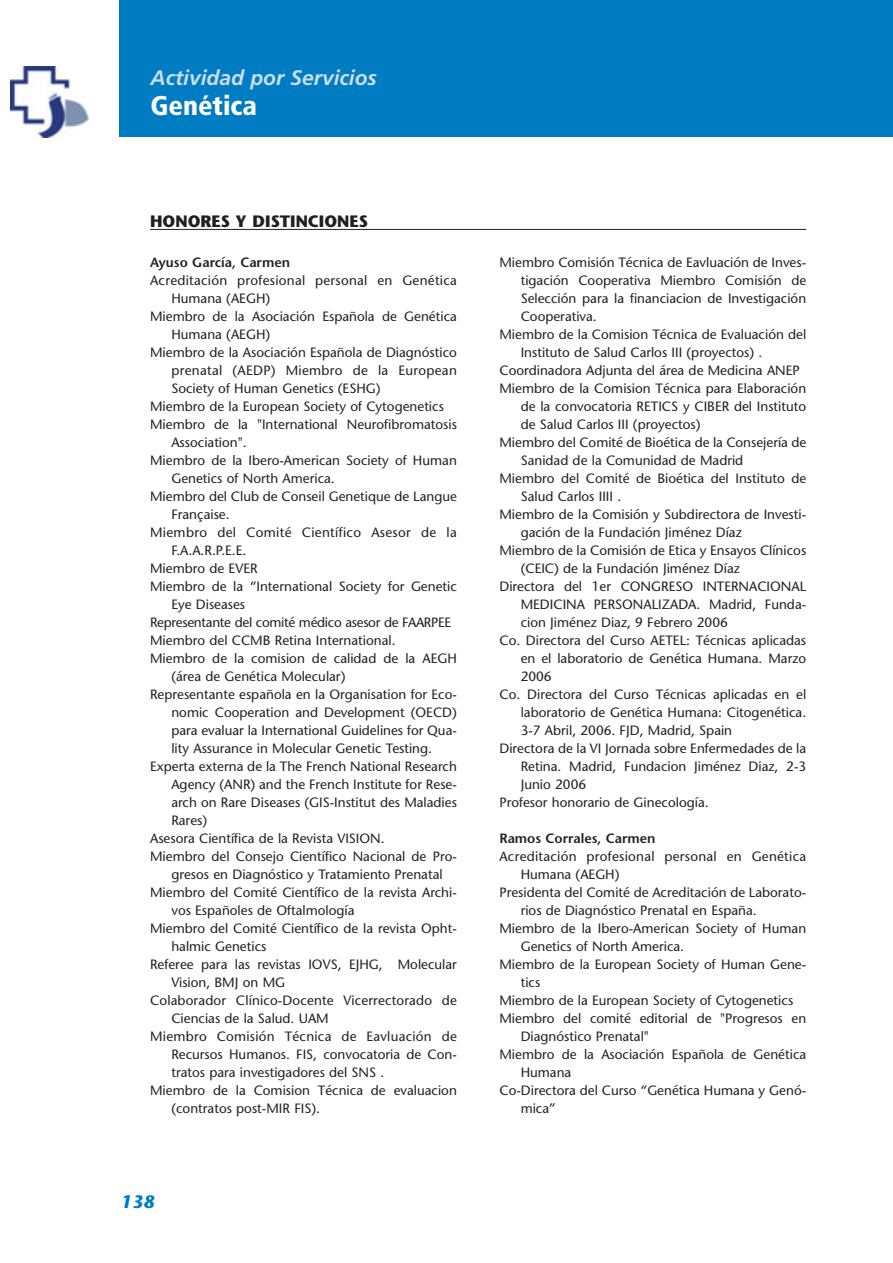
<style>
.page{position:relative;width:893px;height:1263px;background:#fff}
.page>*{position:absolute;margin:0;border:0;box-sizing:border-box;transform-origin:0 0}
.t1{font:900 condensed 27px "Frutiger";color:#fff}
.t2{font:italic 700 21px "Frutiger";color:#cbdde6}
.t3{font:italic 700 18px "Stone Sans";color:#007cc2}
.t4{font:700 16.5px "Stone Sans";color:#231f20}
.t5{font:13.5px "Stone Sans";color:#231f20}
.t6{font:13.5px "Stone Sans";letter-spacing:.02em;color:#231f20}
.t7{font:13.5px "Stone Sans";letter-spacing:.025em;color:#231f20}
.t8{font:13.5px "Stone Sans";letter-spacing:-.025em;color:#231f20}
.t9{font:600 13.5px "Stone Sans";color:#231f20}
</style>
<div class="page">
<div style="left:119px;top:1px;width:774px;height:136px;background:#007cc2"></div>
<img style="left:10px;top:66px;width:78px;height:72px">
<hr style="left:150px;top:229px;width:656px;height:1px;background:#231f20">
<h2 class="t2" style="left:151px;top:69px;width:228px">Actividad por Servicios</h2>
<h1 class="t1" style="left:151px;top:94px;width:108px">Genética</h1>
<p class="t4" style="left:150px;top:215px;width:219px">HONORES Y DISTINCIONES</p>
<p class="t9" style="left:150px;top:257px;width:142px">Ayuso García, Carmen</p>
<p class="t6" style="left:150px;top:275px;width:308px">Acreditación profesional personal en Genética</p>
<p class="t5" style="left:171px;top:293px;width:100px">Humana (AEGH)</p>
<p class="t5" style="left:150px;top:311px;width:308px">Miembro de la Asociación Española de Genética</p>
<p class="t5" style="left:171px;top:329px;width:100px">Humana (AEGH)</p>
<p class="t5" style="left:150px;top:347px;width:308px">Miembro de la Asociación Española de Diagnóstico</p>
<p class="t7" style="left:171px;top:365px;width:287px">prenatal (AEDP) Miembro de la European</p>
<p class="t5" style="left:171px;top:383px;width:211px">Society of Human Genetics (ESHG)</p>
<p class="t5" style="left:150px;top:401px;width:295px">Miembro de la European Society of Cytogenetics</p>
<p class="t5" style="left:150px;top:419px;width:308px">Miembro de la "International Neurofibromatosis</p>
<p class="t5" style="left:171px;top:437px;width:77px">Association".</p>
<p class="t5" style="left:150px;top:455px;width:308px">Miembro de la Ibero-American Society of Human</p>
<p class="t5" style="left:171px;top:473px;width:165px">Genetics of North America.</p>
<p class="t5" style="left:150px;top:491px;width:308px">Miembro del Club de Conseil Genetique de Langue</p>
<p class="t5" style="left:171px;top:509px;width:60px">Française.</p>
<p class="t7" style="left:150px;top:527px;width:308px">Miembro del Comité Científico Asesor de la</p>
<p class="t5" style="left:171px;top:545px;width:77px">F.A.A.R.P.E.E.</p>
<p class="t5" style="left:150px;top:563px;width:109px">Miembro de EVER</p>
<p class="t5" style="left:150px;top:581px;width:308px">Miembro de la “International Society for Genetic</p>
<p class="t5" style="left:171px;top:599px;width:75px">Eye Diseases</p>
<p class="t8" style="left:150px;top:617px;width:303px">Representante del comité médico asesor de FAARPEE</p>
<p class="t5" style="left:150px;top:635px;width:247px">Miembro del CCMB Retina International.</p>
<p class="t5" style="left:150px;top:653px;width:308px">Miembro de la comision de calidad de la AEGH</p>
<p class="t5" style="left:171px;top:671px;width:176px">(área de Genética Molecular)</p>
<p class="t5" style="left:150px;top:689px;width:308px">Representante española en la Organisation for Eco-</p>
<p class="t5" style="left:171px;top:707px;width:287px">nomic Cooperation and Development (OECD)</p>
<p class="t5" style="left:171px;top:725px;width:287px">para evaluar la International Guidelines for Qua-</p>
<p class="t5" style="left:171px;top:743px;width:262px">lity Assurance in Molecular Genetic Testing.</p>
<p class="t5" style="left:150px;top:761px;width:308px">Experta externa de la The French National Research</p>
<p class="t5" style="left:171px;top:779px;width:287px">Agency (ANR) and the French Institute for Rese-</p>
<p class="t5" style="left:171px;top:797px;width:287px">arch on Rare Diseases (GIS-Institut des Maladies</p>
<p class="t5" style="left:171px;top:815px;width:37px">Rares)</p>
<p class="t5" style="left:150px;top:833px;width:236px">Asesora Científica de la Revista VISION.</p>
<p class="t5" style="left:150px;top:851px;width:308px">Miembro del Consejo Científico Nacional de Pro-</p>
<p class="t5" style="left:171px;top:869px;width:273px">gresos en Diagnóstico y Tratamiento Prenatal</p>
<p class="t5" style="left:150px;top:887px;width:308px">Miembro del Comité Científico de la revista Archi-</p>
<p class="t5" style="left:171px;top:905px;width:185px">vos Españoles de Oftalmología</p>
<p class="t5" style="left:150px;top:923px;width:308px">Miembro del Comité Científico de la revista Opht-</p>
<p class="t5" style="left:171px;top:941px;width:97px">halmic Genetics</p>
<p class="t5" style="left:150px;top:959px;width:308px">Referee para las revistas IOVS, EJHG, Molecular</p>
<p class="t5" style="left:171px;top:977px;width:115px">Vision, BMJ on MG</p>
<p class="t5" style="left:150px;top:995px;width:308px">Colaborador Clínico-Docente Vicerrectorado de</p>
<p class="t5" style="left:171px;top:1013px;width:159px">Ciencias de la Salud. UAM</p>
<p class="t6" style="left:150px;top:1031px;width:308px">Miembro Comisión Técnica de Eavluación de</p>
<p class="t5" style="left:171px;top:1049px;width:287px">Recursos Humanos. FIS, convocatoria de Con-</p>
<p class="t5" style="left:171px;top:1067px;width:214px">tratos para investigadores del SNS .</p>
<p class="t5" style="left:150px;top:1085px;width:308px">Miembro de la Comision Técnica de evaluacion</p>
<p class="t5" style="left:171px;top:1103px;width:150px">(contratos post-MIR FIS).</p>
<h3 class="t3" style="left:120px;top:1194px;width:36px">138</h3>
<p class="t5" style="left:499px;top:257px;width:308px">Miembro Comisión Técnica de Eavluación de Inves-</p>
<p class="t5" style="left:521px;top:275px;width:287px">tigación Cooperativa Miembro Comisión de</p>
<p class="t5" style="left:521px;top:293px;width:287px">Selección para la financiacion de Investigación</p>
<p class="t5" style="left:521px;top:311px;width:78px">Cooperativa.</p>
<p class="t5" style="left:499px;top:329px;width:308px">Miembro de la Comision Técnica de Evaluación del</p>
<p class="t5" style="left:521px;top:347px;width:243px">Instituto de Salud Carlos III (proyectos) .</p>
<p class="t5" style="left:499px;top:365px;width:302px">Coordinadora Adjunta del área de Medicina ANEP</p>
<p class="t5" style="left:499px;top:383px;width:308px">Miembro de la Comision Técnica para Elaboración</p>
<p class="t5" style="left:521px;top:401px;width:287px">de la convocatoria RETICS y CIBER del Instituto</p>
<p class="t5" style="left:521px;top:419px;width:181px">de Salud Carlos III (proyectos)</p>
<p class="t5" style="left:499px;top:437px;width:308px">Miembro del Comité de Bioética de la Consejería de</p>
<p class="t5" style="left:521px;top:455px;width:224px">Sanidad de la Comunidad de Madrid</p>
<p class="t5" style="left:499px;top:473px;width:308px">Miembro del Comité de Bioética del Instituto de</p>
<p class="t5" style="left:521px;top:491px;width:102px">Salud Carlos IIII .</p>
<p class="t5" style="left:499px;top:509px;width:308px">Miembro de la Comisión y Subdirectora de Investi-</p>
<p class="t5" style="left:521px;top:527px;width:223px">gación de la Fundación Jiménez Díaz</p>
<p class="t5" style="left:499px;top:545px;width:308px">Miembro de la Comisión de Etica y Ensayos Clínicos</p>
<p class="t5" style="left:521px;top:563px;width:221px">(CEIC) de la Fundación Jiménez Díaz</p>
<p class="t5" style="left:499px;top:581px;width:308px">Directora del 1er CONGRESO INTERNACIONAL</p>
<p class="t5" style="left:521px;top:599px;width:287px">MEDICINA PERSONALIZADA. Madrid, Funda-</p>
<p class="t5" style="left:521px;top:617px;width:209px">cion Jiménez Diaz, 9 Febrero 2006</p>
<p class="t5" style="left:499px;top:635px;width:308px">Co. Directora del Curso AETEL: Técnicas aplicadas</p>
<p class="t5" style="left:521px;top:653px;width:287px">en el laboratorio de Genética Humana. Marzo</p>
<p class="t5" style="left:521px;top:671px;width:32px">2006</p>
<p class="t5" style="left:499px;top:689px;width:308px">Co. Directora del Curso Técnicas aplicadas en el</p>
<p class="t5" style="left:521px;top:707px;width:287px">laboratorio de Genética Humana: Citogenética.</p>
<p class="t5" style="left:521px;top:725px;width:213px">3-7 Abril, 2006. FJD, Madrid, Spain</p>
<p class="t5" style="left:499px;top:743px;width:308px">Directora de la VI Jornada sobre Enfermedades de la</p>
<p class="t5" style="left:521px;top:761px;width:287px">Retina. Madrid, Fundacion Jiménez Diaz, 2-3</p>
<p class="t5" style="left:521px;top:779px;width:67px">Junio 2006</p>
<p class="t5" style="left:499px;top:797px;width:211px">Profesor honorario de Ginecología.</p>
<p class="t9" style="left:499px;top:833px;width:158px">Ramos Corrales, Carmen</p>
<p class="t6" style="left:499px;top:851px;width:308px">Acreditación profesional personal en Genética</p>
<p class="t5" style="left:521px;top:869px;width:100px">Humana (AEGH)</p>
<p class="t5" style="left:499px;top:887px;width:308px">Presidenta del Comité de Acreditación de Laborato-</p>
<p class="t5" style="left:521px;top:905px;width:238px">rios de Diagnóstico Prenatal en España.</p>
<p class="t5" style="left:499px;top:923px;width:308px">Miembro de la Ibero-American Society of Human</p>
<p class="t5" style="left:521px;top:941px;width:165px">Genetics of North America.</p>
<p class="t5" style="left:499px;top:959px;width:308px">Miembro de la European Society of Human Gene-</p>
<p class="t5" style="left:521px;top:977px;width:21px">tics</p>
<p class="t5" style="left:499px;top:995px;width:295px">Miembro de la European Society of Cytogenetics</p>
<p class="t5" style="left:499px;top:1013px;width:308px">Miembro del comité editorial de "Progresos en</p>
<p class="t5" style="left:521px;top:1031px;width:130px">Diagnóstico Prenatal"</p>
<p class="t5" style="left:499px;top:1049px;width:308px">Miembro de la Asociación Española de Genética</p>
<p class="t5" style="left:521px;top:1067px;width:52px">Humana</p>
<p class="t5" style="left:499px;top:1085px;width:308px">Co-Directora del Curso “Genética Humana y Genó-</p>
<p class="t5" style="left:521px;top:1103px;width:37px">mica”</p>
</div>
